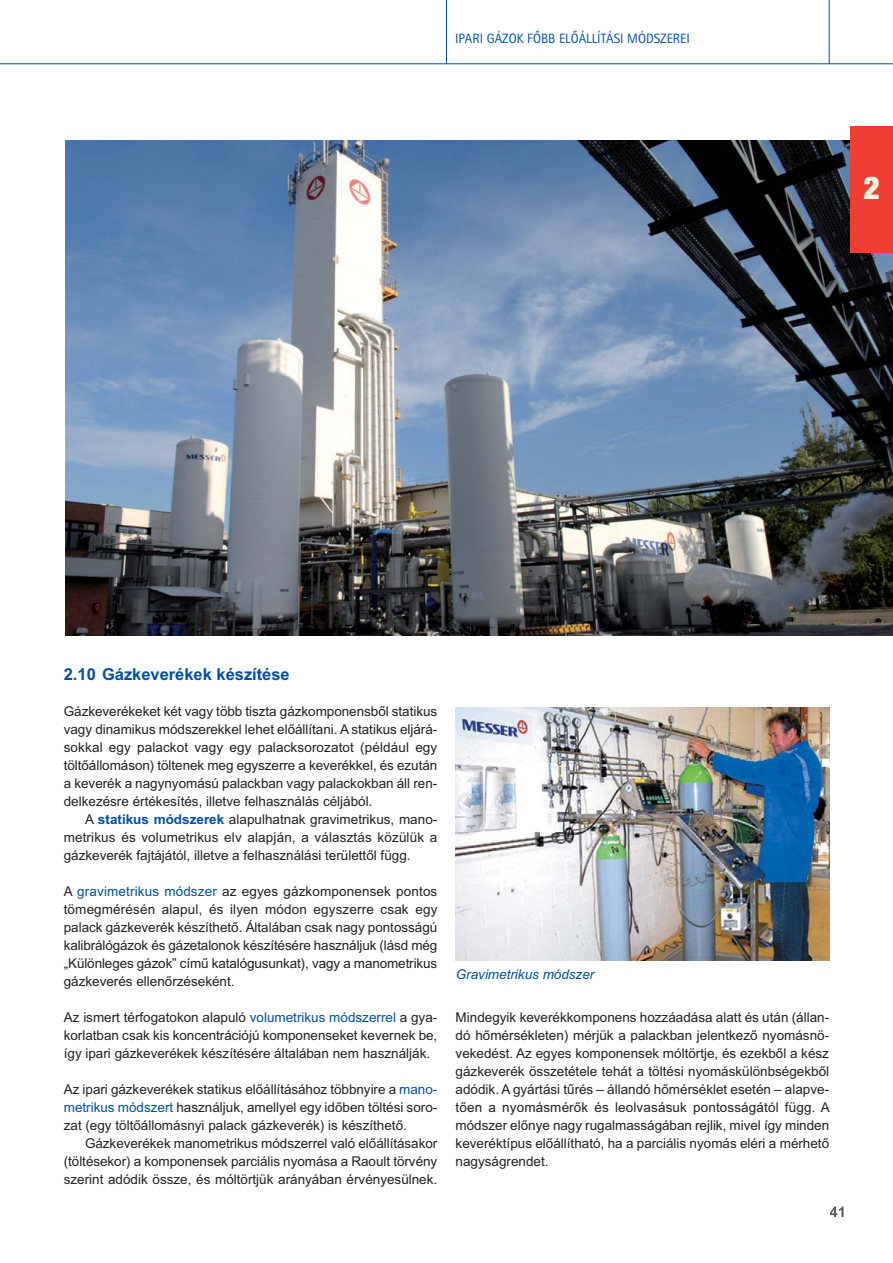
<style>
.page{position:relative;width:893px;height:1263px;background:#fff}
.page>*{position:absolute;margin:0;border:0;box-sizing:border-box;transform-origin:0 0}
.t1{font:900 condensed 31.5px "Helvetica Neue TS";color:#fff3df}
.t2{font:16.5px "Arial HU Bold";color:#004fa3}
.t3{font:13.5px/18px "Arial HU";color:#231f20;text-align:justify}
.t4{font:13.5px "AT Rotis Sans Serif";color:#004fa3}
.t5{font:13.5px "Arial HU Italic";color:#004fa3}
.s1{font-family:"Arial HU Bold";color:#004fa3}
.s2{color:#004fa3}
</style>
<div class="page">
<img style="left:65px;top:140px;width:828px;height:495px">
<hr style="left:0;top:63px;width:893px;height:1px;background:#004fa3">
<svg style="left:830px;top:1206px;width:13px;height:11px"></svg>
<hr style="left:446px;top:0;width:1px;height:64px;background:#004fa3">
<hr style="left:829px;top:0;width:1px;height:64px;background:#004fa3">
<img style="left:456px;top:708px;width:373px;height:252px">
<div style="left:850px;top:126px;width:43px;height:127px;background:#ef3e33"></div>
<p class="t4" style="left:455px;top:30px;width:236px">IPARI GÁZOK FÔBB ELÔÁLLÍTÁSI MÓDSZEREI</p>
<h1 class="t1" style="left:863px;top:177px;width:18px">2</h1>
<p class="t2" style="left:64px;top:669px;width:227px">2.10 Gázkeverékek készítése</p>
<p class="t3" style="left:64px;top:704px;width:375px">Gázkeverékeket két vagy több tiszta gázkomponensbôl statikus vagy dinamikus módszerekkel lehet elôállítani. A statikus eljárá&shy;sokkal egy palackot vagy egy palacksorozatot (például egy töltôállomáson) töltenek meg egyszerre a keverékkel, és ezután a keverék a nagynyomású palackban vagy palackokban áll ren&shy;delkezésre értékesítés, illetve felhasználás céljából.</p>
<p class="t3" style="left:64px;top:812px;width:375px;text-indent:21px">A <span class="s1">statikus módszerek</span> alapulhatnak gravimetrikus, mano - met rikus és volumetrikus elv alapján, a választás közülük a gázkeverék fajtájától, illetve a felhasználási területtôl függ.</p>
<p class="t3" style="left:64px;top:884px;width:375px">A <span class="s2">gravimetrikus módszer</span> az egyes gázkomponensek pontos tömegmérésén alapul, és ilyen módon egyszerre csak egy palack gázkeverék készíthetô. Általában csak nagy pontosságú kalibrálógázok és gázetalonok készítésére használjuk (lásd még „Különleges gázok” címû katalógusunkat), vagy a manometrikus gázkeverés ellenôrzéseként.</p>
<p class="t3" style="left:64px;top:1010px;width:375px">Az ismert térfogatokon alapuló <span class="s2">volumetrikus módszerrel</span> a gya - korlatban csak kis koncentrációjú komponenseket kevernek be, így ipari gázkeverékek készítésére általában nem hasz nálják.</p>
<p class="t3" style="left:64px;top:1082px;width:375px">Az ipari gázkeverékek statikus elôállításához többnyire a <span class="s2">mano - met rikus módszert</span> használjuk, amellyel egy idôben töltési so ro - zat (egy töltôállomásnyi palack gázkeverék) is készíthetô.</p>
<p class="t3" style="left:64px;top:1136px;width:375px;text-indent:21px">Gázkeverékek manometrikus módszerrel való elôállításakor (töltésekor) a komponensek parciális nyomása a Raoult törvény szerint adódik össze, és móltörtjük arányában érvényesülnek.</p>
<p class="t5" style="left:456px;top:969px;width:140px">Gravimetrikus módszer</p>
<p class="t3" style="left:456px;top:1010px;width:376px">Mindegyik keverékkomponens hozzáadása alatt és után (állan - dó hômérsékleten) mérjük a palackban jelentkezô nyomásnö - ve kedést. Az egyes komponensek móltörtje, és ezekbôl a kész gázkeverék összetétele tehát a töltési nyomáskülönbségekbôl adódik. A gyártási tûrés — állandó hômérséklet esetén — alap ve - tôen a nyomásmérôk és leolvasásuk pontosságától függ. A módszer elônye nagy rugalmasságában rejlik, mivel így minden keveréktípus elôállítható, ha a parciális nyomás eléri a mérhetô nagyságrendet.</p>
</div>
